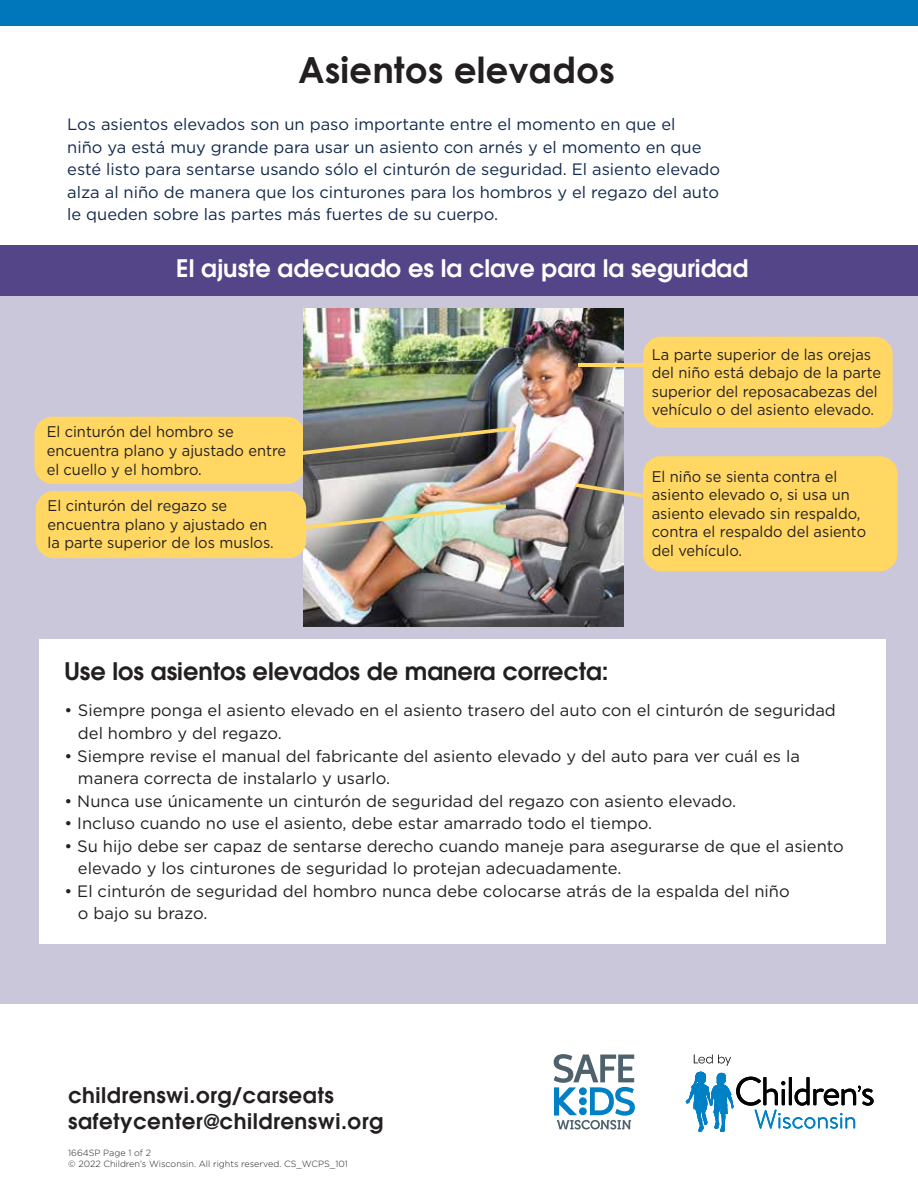
<style>
.page{position:relative;width:918px;height:1188px;background:#fff}
.page>*{position:absolute;margin:0;border:0;box-sizing:border-box;transform-origin:0 0}
.t1{font:700 36px "Century Gothic";color:#231f20}
.t2{font:600 24px "ITC Avant Garde Pro";color:#fff}
.t3{font:600 24px "ITC Avant Garde Pro";color:#231f20}
.t4{font:600 21.3px/25.7px "ITC Avant Garde Pro";letter-spacing:.025em;color:#231f20}
.t5{font:16.5px/22.5px "Gotham";color:#231f20}
.t6{font:16.5px/22.5px "Gotham";color:#11294c}
.t7{font:15.45px/18.5px "Gotham";color:#231f20;scale:.95 1}
.t8{font:300 9px/10.8px "Gotham";color:#231f20}
</style>
<div class="page">
<div style="left:0;top:291px;width:918px;height:713px;background:#cbc7db"></div>
<div style="left:39px;top:639px;width:846px;height:305px;background:#fff"></div>
<div style="left:0;top:245px;width:918px;height:50px;background:#534588"></div>
<div style="left:35px;top:417px;width:270px;height:67px;background:#ffd762;border-radius:18px"></div>
<img style="left:303px;top:309px;width:320px;height:318px">
<div style="left:643px;top:337px;width:250px;height:91px;background:#ffd762;border-radius:18px"></div>
<hr style="left:579px;top:363px;width:137px;height:4px;background:#ffd762">
<svg style="left:576px;top:483px;width:67px;height:30px"></svg>
<svg style="left:302px;top:426px;width:214px;height:29px;background:#787161"></svg>
<img style="left:305px;top:504px;width:201px;height:29px">
<div style="left:643px;top:456px;width:255px;height:115px;background:#ffd762;border-radius:18px"></div>
<div style="left:36px;top:491px;width:270px;height:67px;background:#ffd762;border-radius:18px"></div>
<div style="left:0;top:0;width:918px;height:25px;background:#0076bb"></div>
<svg style="left:554px;top:1054px;width:81px;height:76px"></svg>
<svg style="left:686px;top:1072px;width:188px;height:60px"></svg>
<svg style="left:694px;top:1055px;width:37px;height:11px"></svg>
<h1 class="t1" style="left:298px;top:43px;width:318px">Asientos elevados</h1>
<p class="t6" style="left:67px;top:113px;width:654px">Los asientos elevados son un paso importante entre el momento en que el<br>niño ya está muy grande para usar un asiento con arnés y el momento en que esté listo para sentarse usando sólo el cinturón de seguridad. El asiento elevado alza al niño de manera que los cinturones para los hombros y el regazo del auto le queden sobre las partes más fuertes de su cuerpo.</p>
<h2 class="t2" style="left:176px;top:253px;width:573px">El ajuste adecuado es la clave para la seguridad</h2>
<p class="t7" style="left:47px;top:422px;width:254px">El cinturón del hombro se encuentra plano y ajustado entre el cuello y el hombro.</p>
<p class="t7" style="left:48px;top:496px;width:240px">El cinturón del regazo se encuentra plano y ajustado en la parte superior de los muslos.</p>
<p class="t7" style="left:652px;top:345px;width:243px">La parte superior de las orejas del niño está debajo de la parte superior del reposacabezas del vehículo o del asiento elevado.</p>
<p class="t7" style="left:652px;top:467px;width:227px">El niño se sienta contra el asiento elevado o, si usa un asiento elevado sin respaldo, contra el respaldo del asiento del vehículo.</p>
<h2 class="t3" style="left:64px;top:656px;width:546px">Use los asientos elevados de manera correcta:</h2>
<p class="t5" style="left:78px;top:699px;width:759px;text-indent:-13px">• Siempre ponga el asiento elevado en el asiento trasero del auto con el cinturón de seguridad del hombro y del regazo.</p>
<p class="t5" style="left:78px;top:744px;width:723px;text-indent:-13px">• Siempre revise el manual del fabricante del asiento elevado y del auto para ver cuál es la manera correcta de instalarlo y usarlo.</p>
<p class="t5" style="left:64px;top:789px;width:673px">• Nunca use únicamente un cinturón de seguridad del regazo con asiento elevado.</p>
<p class="t5" style="left:64px;top:812px;width:589px">• Incluso cuando no use el asiento, debe estar amarrado todo el tiempo.</p>
<p class="t5" style="left:78px;top:834px;width:767px;text-indent:-13px">• Su hijo debe ser capaz de sentarse derecho cuando maneje para asegurarse de que el asiento elevado y los cinturones de seguridad lo protejan adecuadamente.</p>
<p class="t5" style="left:78px;top:879px;width:713px;text-indent:-13px">• El cinturón de seguridad del hombro nunca debe colocarse atrás de la espalda del niño o bajo su brazo.</p>
<p class="t4" style="left:68px;top:1083px;width:317px">childrenswi.org/carseats safetycenter@childrenswi.org</p>
<p class="t8" style="left:68px;top:1148px;width:281px">1664SP Page 1 of 2<br>© 2022 Children’s Wisconsin. All rights reserved. CS_WCPS_101</p>
</div>
